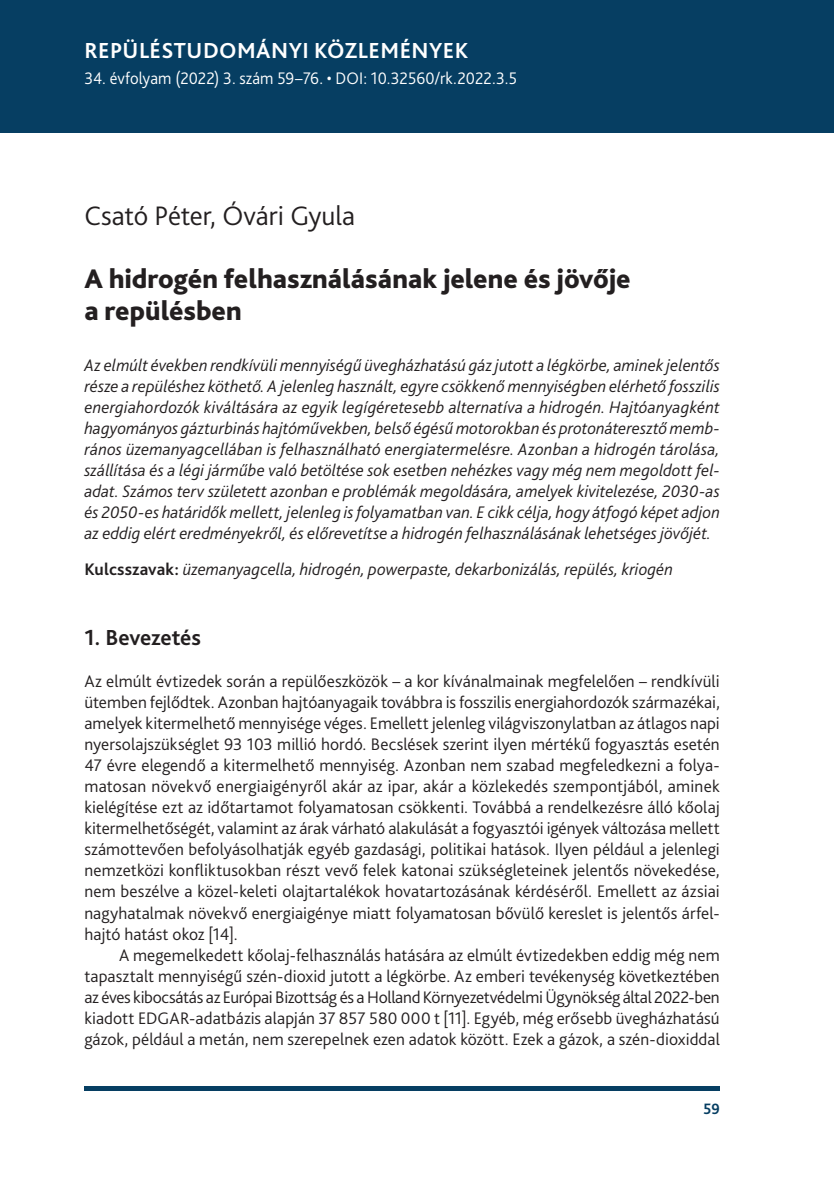
<style>
.page{position:relative;width:834px;height:1181px;background:#fff}
.page>*{position:absolute;margin:0;border:0;box-sizing:border-box;transform-origin:0 0}
._1__Head_Heavy_16{font:800 28px/31.5px "Bliss Pro";color:#231f20}
.Author{font:300 28px "Bliss Pro";letter-spacing:.005em;color:#231f20}
.Running_header_right{font:700 22.75px "Bliss Pro";letter-spacing:.02em;color:#fff}
._1_1__Head_bold_13{font:700 22.75px "Bliss Pro";letter-spacing:-.005em;color:#231f20}
._2__Body_1st_paragra{font:300 17.5px/21px "Bliss Pro";color:#231f20;text-align:justify}
._3__Abstract{font:italic 300 17.5px/21px "Bliss Pro";letter-spacing:.005em;color:#231f20;text-align:justify}
._1__Body{font:300 17.5px/21px "Bliss Pro";color:#231f20;text-align:justify}
.Running_header_right-2{font:300 17.5px "Bliss Pro";color:#fff;scale:.95 1}
.t1{font:700 15.75px "Bliss Pro";color:#063e62;scale:.95 1}
.s1{font-weight:700;font-style:normal}
</style>
<div class="page">
<div style="left:0;top:0;width:833px;height:132px;background:#063e62"></div>
<div style="left:84px;top:1086px;width:635px;height:5px;background:#063e62"></div>
<p class="Running_header_right" style="left:84px;top:37px;width:385px">REPÜLÉSTUDOMÁNYI KÖZLEMÉNYEK</p>
<p class="Running_header_right-2" style="left:84px;top:68px;width:457px">34. évfolyam (2022) 3. szám 59–76. • DOI: 10.32560/rk.2022.3.5</p>
<p class="Author" style="left:84px;top:199px;width:272px">Csató Péter, Óvári Gyula</p>
<p class="_1__Head_Heavy_16" style="left:84px;top:262px;width:547px">A hidrogén felhasználásának jelene és jövője a repülésben</p>
<p class="_3__Abstract" style="left:84px;top:354px;width:637px">Az elmúlt években rendkívüli mennyiségű üvegházhatású gáz jutott a légkörbe, aminek jelentős része a repüléshez köthető. A jelenleg használt, egyre csökkenő mennyiségben elérhető fosszilis energiahordozók kiváltására az egyik legígéretesebb alternatíva a hidrogén. Hajtóanyagként hagyományos gázturbinás hajtóművekben, belső égésű motorokban és protonáteresztő memb&shy;rános üzemanyagcellában is felhasználható energiatermelésre. Azonban a hidrogén tárolása, szállítása és a légi járműbe való betöltése sok esetben nehézkes vagy még nem megoldott fel&shy;adat. Számos terv született azonban e problémák megoldására, amelyek kivitelezése, 2030-as és -2050-es határidők mellett, jelenleg is folyamatban van. E cikk célja, hogy átfogó képet adjon az eddig elért eredményekről, és előrevetítse a hidrogén felhasználásának lehetséges jövőjét.</p>
<p class="_3__Abstract" style="left:84px;top:558px;width:590px"><span class="s1">Kulcsszavak:</span> üzemanyagcella, hidrogén, powerpaste, dekarbonizálás, repülés, kriogén</p>
<p class="_1_1__Head_bold_13" style="left:84px;top:624px;width:118px">1. Bevezetés</p>
<p class="_2__Body_1st_paragra" style="left:84px;top:670px;width:637px">Az elmúlt évtizedek során a repülőeszközök – a kor kívánalmainak megfelelően – rendkívüli ütemben fejlődtek. Azonban hajtóanyagaik továbbra is fosszilis energiahordozók származékai, amelyek kitermelhető mennyisége véges. Emellett jelenleg világviszonylatban az átlagos napi nyersolajszükséglet 93 103 millió hordó. Becslések szerint ilyen mértékű fogyasztás esetén 47 évre elegendő a kitermelhető mennyiség. Azonban nem szabad megfeledkezni a folya&shy;matosan növekvő energiaigényről akár az ipar, akár a közlekedés szempontjából, aminek kielégítése ezt az időtartamot folyamatosan csökkenti. Továbbá a rendelkezésre álló kőolaj kitermelhetőségét, valamint az árak várható alakulását a fogyasztói igények változása mellett számottevően befolyásolhatják egyéb gazdasági, politikai hatások. Ilyen például a jelenlegi nemzetközi konfliktusokban részt vevő felek katonai szükségleteinek jelentős növekedése, nem beszélve a közel-keleti olajtartalékok hovatartozásának kérdéséről. Emellett az ázsiai nagyhatalmak növekvő energiaigénye miatt folyamatosan bővülő kereslet is jelentős árfel&shy;hajtó hatást okoz [14].</p>
<p class="_1__Body" style="left:84px;top:943px;width:637px;text-indent:35px">A megemelkedett kőolaj-felhasználás hatására az elmúlt évtizedekben eddig még nem tapasztalt mennyiségű szén-dioxid jutott a légkörbe. Az emberi tevékenység következtében az éves kibocsátás az Európai Bizottság és aHolland Környezetvédelmi Ügynökség által 2022-ben kiadott EDGAR-adatbázis alapján 37 857 580 000 t [11]. Egyéb, még erősebb üvegházhatású gázok, például a metán, nem szerepelnek ezen adatok között. Ezek a gázok, a szén-dioxiddal</p>
<p class="t1" style="left:703px;top:1099px;width:19px">59</p>
</div>
